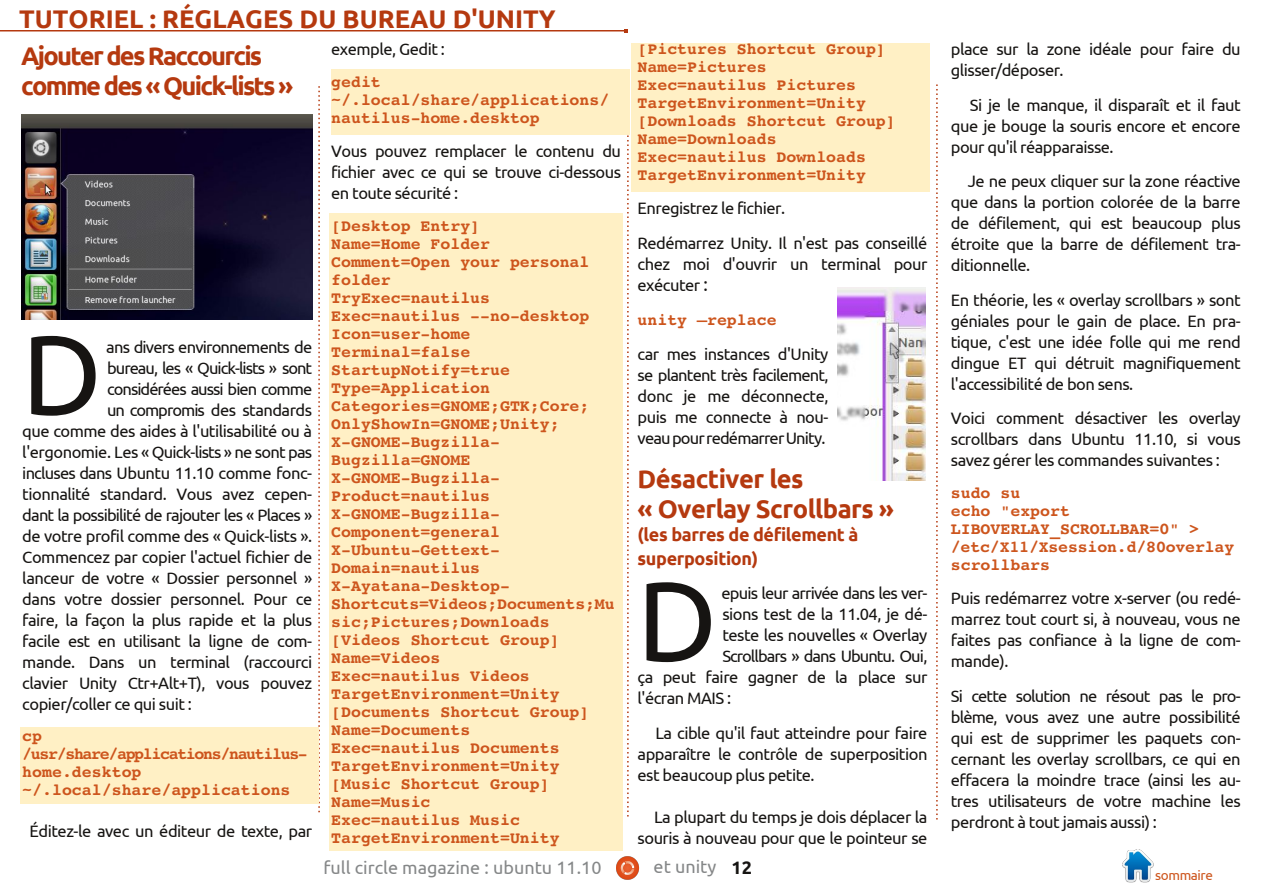
<style>
.page{position:relative;width:1263px;height:893px;background:#fff}
.page>*{position:absolute;margin:0;border:0;box-sizing:border-box;transform-origin:0 0}
.t1{font:112.95px "Ubuntu";color:#161412}
.t2{font:700 25.5px/36.9px "Ubuntu";color:#b5390f}
.t3{font:700 25.5px/30.6px "Ubuntu";letter-spacing:-.02em;color:#b5390f}
.t4{font:700 25.5px "Ubuntu";letter-spacing:-.07em;color:#b5390f}
.t5{font:18px "Ubuntu";color:#858788}
.t6{font:700 18px/23.1px "Ubuntu";letter-spacing:-.02em;color:#b5390f}
.t7{font:700 18px "Ubuntu";color:#161412}
.t8{font:16.5px/21px "Ubuntu";letter-spacing:-.03em;color:#161412;text-align:justify}
.t9{font:700 16.5px/18px "Courier 10 Pitch BT";color:#cd551d}
.t10{font:16.5px "Ubuntu";letter-spacing:-.05em;color:#161412}
.t11{font:16.5px "Ubuntu";letter-spacing:-.06em;color:#161412}
.t12{font:13.5px "Ubuntu";letter-spacing:-.03em;color:#cd551d}
.s1{font-size:18px}
</style>
<div class="page">
<svg style="left:318px;top:86px;width:2px;height:726px"></svg>
<svg style="left:627px;top:135px;width:2px;height:681px"></svg>
<svg style="left:936px;top:84px;width:2px;height:735px"></svg>
<hr style="left:0;top:30px;width:625px;height:1px;background:#b5390f">
<img style="left:1122px;top:849px;width:32px;height:33px">
<img style="left:617px;top:857px;width:23px;height:22px">
<div style="left:631px;top:43px;width:299px;height:149px;background:#fff0c5"></div>
<div style="left:331px;top:70px;width:298px;height:65px;background:#fff0c5"></div>
<div style="left:329px;top:213px;width:293px;height:637px;background:#fff0c5"></div>
<div style="left:20px;top:727px;width:299px;height:77px;background:#fff0c5"></div>
<img style="left:21px;top:115px;width:291px;height:204px">
<img style="left:838px;top:287px;width:87px;height:194px">
<h2 class="t2" style="left:19px;top:0;width:538px">TUTORIEL : RÉGLAGES DU BUREAU D'UNITY<br>Ajouter des Raccourcis</h2>
<h2 class="t4" style="left:21px;top:71px;width:274px">comme des « Quick-lists »</h2>
<p class="t8" style="left:331px;top:39px;width:115px">exemple, Gedit :</p>
<p class="t9" style="left:331px;top:74px;width:280px">gedit ~/.local/share/applications/ nautilus-home.desktop</p>
<p class="t8" style="left:331px;top:141px;width:291px">Vous pouvez remplacer le contenu du fichier avec ce qui se trouve ci-dessous en toute sécurité :</p>
<p class="t9" style="left:331px;top:218px;width:285px">[Desktop Entry]<br>Name=Home Folder<br>Comment=Open your personal folder<br>TryExec=nautilus<br>Exec=nautilus --no-desktop<br>Icon=user-home<br>Terminal=false<br>StartupNotify=true<br>Type=Application<br>Categories=GNOME;GTK;Core;<br>OnlyShowIn=GNOME;Unity;<br>X-GNOME-Bugzilla-<br>Bugzilla=GNOME<br>X-GNOME-Bugzilla-<br>Product=nautilus<br>X-GNOME-Bugzilla-<br>Component=general<br>X-Ubuntu-Gettext-<br>Domain=nautilus<br>X-Ayatana-Desktop-<br>Shortcuts=Videos;Documents;Mu sic;Pictures;Downloads [Videos Shortcut Group]<br>Name=Videos<br>Exec=nautilus Videos<br>TargetEnvironment=Unity [Documents Shortcut Group]<br>Name=Documents<br>Exec=nautilus Documents<br>TargetEnvironment=Unity [Music Shortcut Group]<br>Name=Music<br>Exec=nautilus Music<br>TargetEnvironment=Unity</p>
<h1 class="t1" style="left:22px;top:310px;width:82px">D</h1>
<p class="t10" style="left:106px;top:337px;width:207px">ans divers environnements de</p>
<p class="t11" style="left:107px;top:358px;width:207px">bureau, les « Quick-lists » sont</p>
<p class="t11" style="left:107px;top:379px;width:207px">considérées aussi bien comme</p>
<p class="t8" style="left:107px;top:399px;width:207px">un compromis des standards</p>
<p class="t8" style="left:22px;top:420px;width:291px">que comme des aides à l'utilisabilité ou à</p>
<p class="t10" style="left:22px;top:442px;width:291px">l'ergonomie. Les « Quick-lists » ne sont pas</p>
<p class="t8" style="left:22px;top:462px;width:291px">incluses dans Ubuntu 11.10 comme fonc-</p>
<p class="t8" style="left:22px;top:483px;width:291px">tionnalité standard. Vous avez cepen-</p>
<p class="t10" style="left:22px;top:505px;width:291px">dant la possibilité de rajouter les « Places »</p>
<p class="t8" style="left:22px;top:525px;width:291px">de votre profil comme des « Quick-lists ».</p>
<p class="t8" style="left:22px;top:546px;width:291px">Commencez par copier l'actuel fichier de</p>
<p class="t8" style="left:22px;top:567px;width:291px">lanceur de votre « Dossier personnel »</p>
<p class="t8" style="left:22px;top:588px;width:291px">dans votre dossier personnel. Pour ce</p>
<p class="t8" style="left:22px;top:609px;width:291px">faire, la façon la plus rapide et la plus</p>
<p class="t8" style="left:22px;top:630px;width:291px">facile est en utilisant la ligne de com-</p>
<p class="t8" style="left:22px;top:651px;width:291px">mande. Dans un terminal (raccourci</p>
<p class="t8" style="left:22px;top:672px;width:291px">clavier Unity Ctr+Alt+T), vous pouvez</p>
<p class="t8" style="left:22px;top:693px;width:171px">copier/coller ce qui suit :</p>
<p class="t9" style="left:22px;top:728px;width:287px">cp /usr/share/applications/nautilus&shy;home.desktop ~/.local/share/applications</p>
<p class="t8" style="left:30px;top:821px;width:284px">Éditez-le avec un éditeur de texte, par</p>
<p class="t9" style="left:637px;top:41px;width:260px">[Pictures Shortcut Group]<br>Name=Pictures<br>Exec=nautilus Pictures<br>TargetEnvironment=Unity [Downloads Shortcut Group]<br>Name=Downloads<br>Exec=nautilus Downloads<br>TargetEnvironment=Unity</p>
<p class="t8" style="left:637px;top:191px;width:291px;line-height:34.5px">Enregistrez le fichier.<br>Redémarrez Unity. Il n'est pas conseillé</p>
<p class="t8" style="left:637px;top:253px;width:291px">chez moi d'ouvrir un terminal pour exécuter <span class="s1">:</span></p>
<p class="t9" style="left:637px;top:312px;width:141px">unity –replace</p>
<p class="t8" style="left:637px;top:343px;width:192px">car mes instances d'Unity se plantent très facilement, donc je me déconnecte, puis me connecte à nou&shy;veaupourredémarrerUnity.</p>
<h2 class="t3" style="left:637px;top:463px;width:258px">Désactiver les<br>« Overlay Scrollbars »</h2>
<p class="t6" style="left:637px;top:523px;width:222px">(les barres de défilement à superposition)</p>
<h1 class="t1" style="left:637px;top:556px;width:82px">D</h1>
<p class="t10" style="left:721px;top:584px;width:207px">epuis leur arrivée dans les ver-</p>
<p class="t8" style="left:722px;top:603px;width:207px">sions test de la 11.04, je dé-</p>
<p class="t8" style="left:722px;top:624px;width:207px">teste les nouvelles « Overlay</p>
<p class="t11" style="left:722px;top:647px;width:207px">Scrollbars » dans Ubuntu. Oui,</p>
<p class="t8" style="left:637px;top:666px;width:291px">ça peut faire gagner de la place sur</p>
<p class="t8" style="left:637px;top:687px;width:95px">l'écran MAIS :</p>
<p class="t8" style="left:637px;top:722px;width:291px;text-indent:18px">La cible qu'il faut atteindre pour faire apparaître le contrôle de superposition est beaucoup plus petite.</p>
<p class="t8" style="left:637px;top:806px;width:291px;text-align:right">La plupart du temps je dois déplacer la souris à nouveau pour que le pointeur se</p>
<p class="t5" style="left:324px;top:857px;width:279px">full circle magazine : ubuntu 11.10</p>
<p class="t5" style="left:654px;top:856px;width:64px">et unity</p>
<p class="t7" style="left:731px;top:857px;width:22px">12</p>
<p class="t8" style="left:951px;top:39px;width:291px">place sur la zone idéale pour faire du glisser/déposer.</p>
<p class="t8" style="left:951px;top:94px;width:291px;text-indent:19px">Si je le manque, il disparaît et il faut que je bouge la souris encore et encore pour qu'il réapparaisse.</p>
<p class="t8" style="left:951px;top:171px;width:291px;text-indent:17px">Je ne peux cliquer sur la zone réactive que dans la portion colorée de la barre de défilement, qui est beaucoup plus étroite que la barre de défilement tra&shy;ditionnelle.</p>
<p class="t8" style="left:951px;top:289px;width:291px">En théorie, les « overlay scrollbars » sont géniales pour le gain de place. En pra&shy;tique, c'est une idée folle qui me rend dingue ET qui détruit magnifiquement l'accessibilité de bon sens.</p>
<p class="t8" style="left:951px;top:408px;width:291px">Voici comment désactiver les overlay scrollbars dans Ubuntu 11.10, si vous savez gérer les commandes suivantes :</p>
<p class="t9" style="left:951px;top:485px;width:285px">sudo su<br>echo "export<br>LIBOVERLAY_SCROLLBAR=0" &gt; /etc/X11/Xsession.d/80overlay scrollbars</p>
<p class="t8" style="left:951px;top:588px;width:291px">Puis redémarrez votre x-server (ou redé&shy;marrez tout court si, à nouveau, vous ne faites pas confiance à la ligne de com&shy;mande).</p>
<p class="t8" style="left:951px;top:685px;width:291px">Si cette solution ne résout pas le pro&shy;blème, vous avez une autre possibilité qui est de supprimer les paquets con&shy;cernant les overlay scrollbars, ce qui en effacera la moindre trace (ainsi les au&shy;tres utilisateurs de votre machine les perdront à tout jamais aussi) :</p>
<p class="t12" style="left:1155px;top:867px;width:59px">sommaire</p>
</div>
